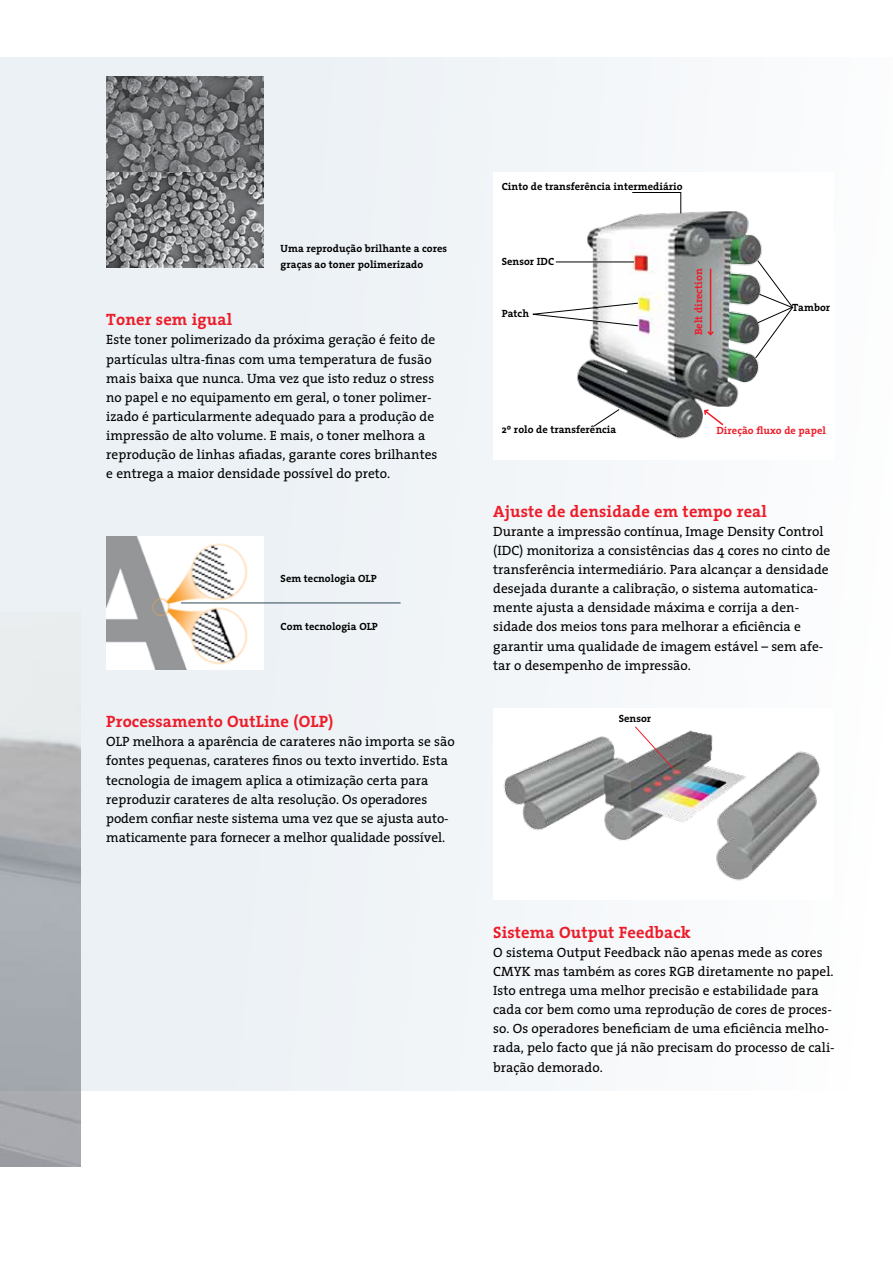
<style>
.page{position:relative;width:893px;height:1263px;background:#fff}
.page>*{position:absolute;margin:0;border:0;box-sizing:border-box;transform-origin:0 0}
.t1{font:700 16.5px "The Serif";letter-spacing:.01em;color:#ed1c29}
.t2{font:13.5px/19.2px "The Serif";color:#000}
.t3{font:700 10.5px/15.9px "The Serif";letter-spacing:.005em;color:#000}
.t4{font:700 10.5px "The Serif";letter-spacing:.005em;color:#ed1c29}
</style>
<div class="page">
<div style="left:0;top:57px;width:893px;height:1034px;background:linear-gradient(to right,#e7eef3,#fcfcfd)"></div>
<hr style="left:278px;top:363px;width:126px;height:1px;background:#fff">
<img style="left:107px;top:536px;width:156px;height:133px">
<hr style="left:181px;top:602px;width:220px;height:1px;background:#465b65">
<img style="left:106px;top:77px;width:158px;height:191px">
<img style="left:493px;top:172px;width:340px;height:287px">
<svg style="left:631px;top:192px;width:50px;height:22px"></svg>
<hr style="left:556px;top:262px;width:78px;height:1px;background:#000">
<svg style="left:526px;top:302px;width:113px;height:25px"></svg>
<svg style="left:593px;top:408px;width:27px;height:19px"></svg>
<svg style="left:755px;top:260px;width:39px;height:99px"></svg>
<hr style="left:710px;top:269px;width:1px;height:65px;background:#ed1c29">
<svg style="left:706px;top:330px;width:9px;height:7px"></svg>
<svg style="left:703px;top:408px;width:22px;height:19px"></svg>
<div style="left:493px;top:708px;width:340px;height:191px;background:#fff"></div>
<img style="left:503px;top:730px;width:317px;height:151px">
<svg style="left:634px;top:726px;width:40px;height:43px"></svg>
<img style="left:0;top:612px;width:81px;height:554px">
<p class="t3" style="left:281px;top:241px;width:168px">Uma reprodução brilhante a cores graças ao toner polimerizado</p>
<p class="t1" style="left:106px;top:309px;width:127px">Toner sem igual</p>
<p class="t2" style="left:106px;top:330px;width:333px">Este toner polimerizado da próxima geração é feito de partículas ultra-finas com uma temperatura de fusão mais baixa que nunca. Uma vez que isto reduz o stress no papel e no equipamento em geral, o toner polimer&shy;izado é particularmente adequado para a produção de impressão de alto volume. E mais, o toner melhora a reprodução de linhas afiadas, garante cores brilhantes e entrega a maior densidade possível do preto.</p>
<p class="t3" style="left:281px;top:571px;width:98px">Sem tecnologia OLP</p>
<p class="t3" style="left:281px;top:618px;width:99px">Com tecnologia OLP</p>
<p class="t1" style="left:106px;top:711px;width:229px">Processamento OutLine (OLP)</p>
<p class="t2" style="left:106px;top:732px;width:350px">OLP melhora a aparência de carateres não importa se são fontes pequenas, carateres finos ou texto invertido. Esta tecnologia de imagem aplica a otimização certa para reproduzir carateres de alta resolução. Os operadores podem confiar neste sistema uma vez que se ajusta auto&shy;maticamente para fornecer a melhor qualidade possível.</p>
<p class="t3" style="left:502px;top:178px;width:182px">Cinto de transferência intermediário</p>
<p class="t3" style="left:502px;top:253px;width:54px">Sensor IDC</p>
<p class="t3" style="left:502px;top:306px;width:29px">Patch</p>
<p class="t4" style="left:692px;top:335px;width:68px;rotate:-90deg">Belt direction</p>
<p class="t3" style="left:792px;top:299px;width:40px">Tambor</p>
<p class="t3" style="left:502px;top:422px;width:116px">2º rolo de transferência</p>
<p class="t4" style="left:716px;top:424px;width:111px">Direção fluxo de papel</p>
<p class="t1" style="left:493px;top:500px;width:275px">Ajuste de densidade em tempo real</p>
<p class="t2" style="left:493px;top:522px;width:339px">Durante a impressão contínua, Image Density Control (IDC) monitoriza a consistências das 4 cores no cinto de transferência intermediário. Para alcançar a densidade desejada durante a calibração, o sistema automatica&shy;mente ajusta a densidade máxima e corrija a den&shy;sidade dos meios tons para melhorar a eficiência e garantir uma qualidade de imagem estável – sem afe&shy;tar o desempenho de impressão.</p>
<p class="t3" style="left:619px;top:711px;width:34px">Sensor</p>
<p class="t1" style="left:493px;top:921px;width:199px">Sistema Output Feedback</p>
<p class="t2" style="left:493px;top:943px;width:343px">O sistema Output Feedback não apenas mede as cores CMYK mas também as cores RGB diretamente no papel.<br>Isto entrega uma melhor precisão e estabilidade para cada cor bem como uma reprodução de cores de proces&shy;so. Os operadores beneficiam de uma eficiência melho&shy;rada, pelo facto que já não precisam do processo de cali&shy;bração demorado.</p>
</div>
